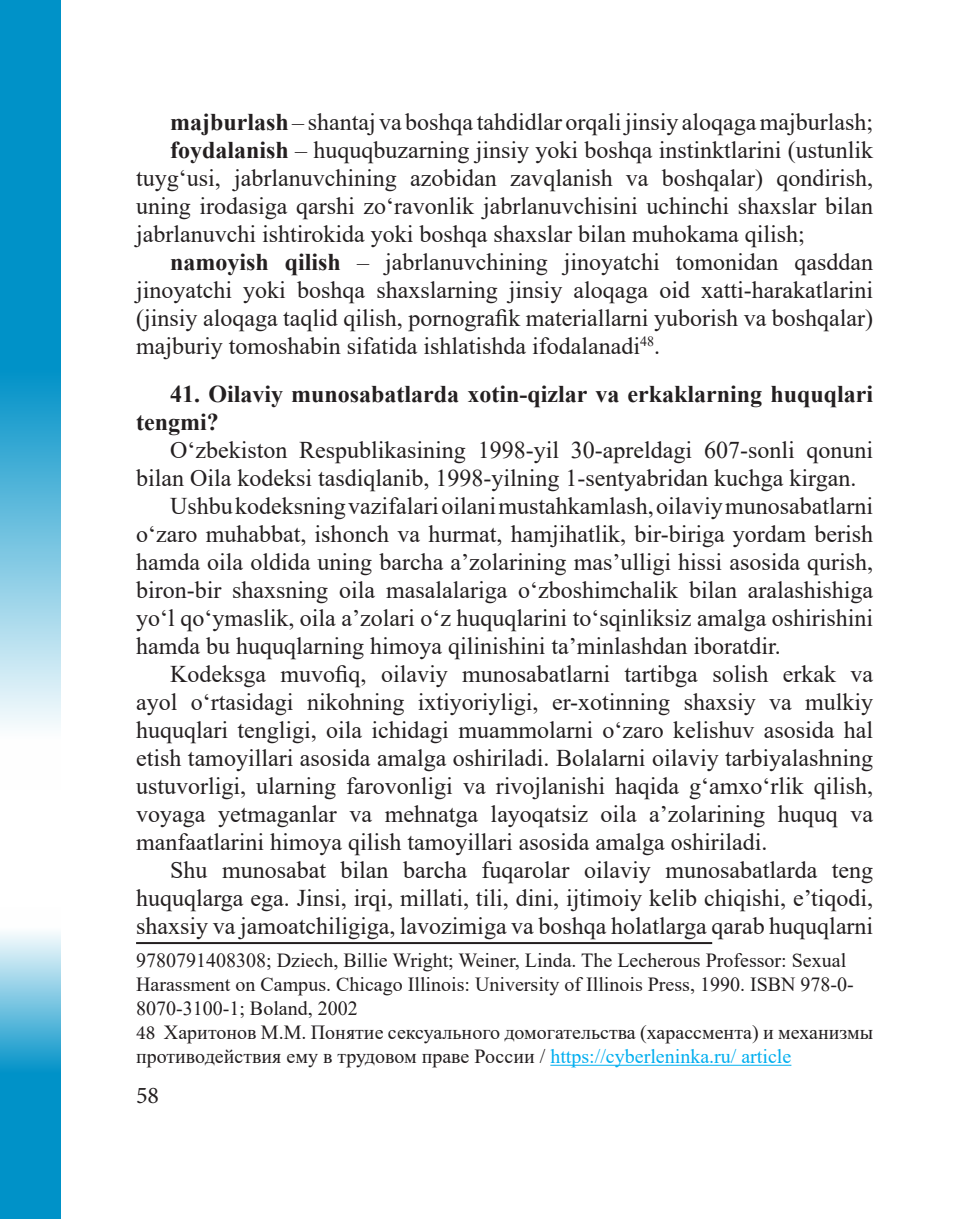
<style>
.page{position:relative;width:964px;height:1219px;background:#fff}
.page>*{position:absolute;margin:0;border:0;box-sizing:border-box;transform-origin:0 0}
.t1{font:24px/28px "Times New Roman";color:#231f20;text-align:justify}
.t2{font:700 24px/28px "Times New Roman";color:#231f20}
.t3{font:24px "Minion Pro";color:#231f20}
.сноска{font:20px/24px "Times New Roman";color:#211d1e}
.s1{font-weight:700}
.s2{font-family:"Minion Pro";color:#231f20}
.s3{color:#00aeef}
</style>
<div class="page">
<svg style="left:0;top:932px;width:60px;height:287px;background:#3cabd4"></svg>
<svg style="left:0;top:0;width:60px;height:727px;background:#3cabd4"></svg>
<hr style="left:136px;top:942px;width:576px;height:2px;background:#231f20">
<hr style="left:550px;top:1065px;width:241px;height:1px;background:#00aeef">
<p class="t1" style="left:170px;top:107px;width:705px"><span class="s1">majburlash</span> – shantaj va boshqa tahdidlar orqali jinsiy aloqaga majburlash;</p>
<p class="t1" style="left:136px;top:135px;width:739px;text-indent:34px"><span class="s1">foydalanish</span> – huquqbuzarning jinsiy yoki boshqa instinktlarini (ustunlik tuyg‘usi, jabrlanuvchining azobidan zavqlanish va boshqalar) qondirish, uning irodasiga qarshi zo‘ravonlik jabrlanuvchisini uchinchi shaxslar bilan jabrlanuvchi ishtirokida yoki boshqa shaxslar bilan muhokama qilish;</p>
<p class="t1" style="left:136px;top:247px;width:739px;text-indent:34px"><span class="s1">namoyish qilish</span> – jabrlanuvchining jinoyatchi tomonidan qasddan jinoyatchi yoki boshqa shaxslarning jinsiy aloqaga oid xatti-harakatlarini (jinsiy aloqaga taqlid qilish, pornografik materiallarni yuborish va boshqalar) majburiy tomoshabin sifatida ishlatishda ifodalanadi<sup>48</sup>.</p>
<p class="t2" style="left:136px;top:379px;width:739px;text-indent:34px">41. Oilaviy munosabatlarda xotin-qizlar va erkaklarning huquqlari tengmi?</p>
<p class="t1" style="left:136px;top:435px;width:739px;text-indent:34px">O‘zbekiston Respublikasining 1998-yil 30-apreldagi 607-sonli qonuni bilan Oila kodeksi tasdiqlanib, 1998-yilning 1-sentyabridan kuchga kirgan.</p>
<p class="t1" style="left:136px;top:491px;width:739px;text-indent:34px">Ushbu kodeksning vazifalari oilani mustahkamlash, oilaviy munosabatlarni o‘zaro muhabbat, ishonch va hurmat, hamjihatlik, bir-biriga yordam berish hamda oila oldida uning barcha a’zolarining mas’ulligi hissi asosida qurish, biron-bir shaxsning oila masalalariga o‘zboshimchalik bilan aralashishiga yo‘l qo‘ymaslik, oila a’zolari o‘z huquqlarini to‘sqinliksiz amalga oshirishini hamda bu huquqlarning himoya qilinishini ta’minlashdan iboratdir.</p>
<p class="t1" style="left:136px;top:659px;width:739px;text-indent:34px">Kodeksga muvofiq, oilaviy munosabatlarni tartibga solish erkak va ayol o‘rtasidagi nikohning ixtiyoriyligi, er-xotinning shaxsiy va mulkiy huquqlari tengligi, oila ichidagi muammolarni o‘zaro kelishuv asosida hal etish tamoyillari asosida amalga oshiriladi. Bolalarni oilaviy tarbiyalashning ustuvorligi, ularning farovonligi va rivojlanishi haqida g‘amxo‘rlik qilish, voyaga yetmaganlar va mehnatga layoqatsiz oila a’zolarining huquq va manfaatlarini himoya qilish tamoyillari asosida amalga oshiriladi.</p>
<p class="t1" style="left:136px;top:855px;width:739px;text-indent:34px">Shu munosabat bilan barcha fuqarolar oilaviy munosabatlarda teng huquqlarga ega. Jinsi, irqi, millati, tili, dini, ijtimoiy kelib chiqishi, e’tiqodi, shaxsiy va jamoatchiligiga, lavozimiga va boshqa holatlarga qarab huquqlarni</p>
<p class="сноска" style="left:136px;top:948px;width:719px">9780791408308; Dziech, Billie Wright; Weiner, Linda. The Lecherous Professor: Sexual<br>Harassment on Campus. Chicago Illinois: University of Illinois Press, 1990. ISBN 978-0-<br>8070-3100-1; Boland, 2002</p>
<p class="сноска" style="left:136px;top:1020px;width:739px"><span class="s2">48</span> Харитонов М.М. Понятие сексуального домогательства (харассмента) и механизмы противодействия ему в трудовом праве России / <span class="s3">https://cyberleninka.ru/ article</span></p>
<p class="t3" style="left:136px;top:1079px;width:25px">58</p>
</div>
